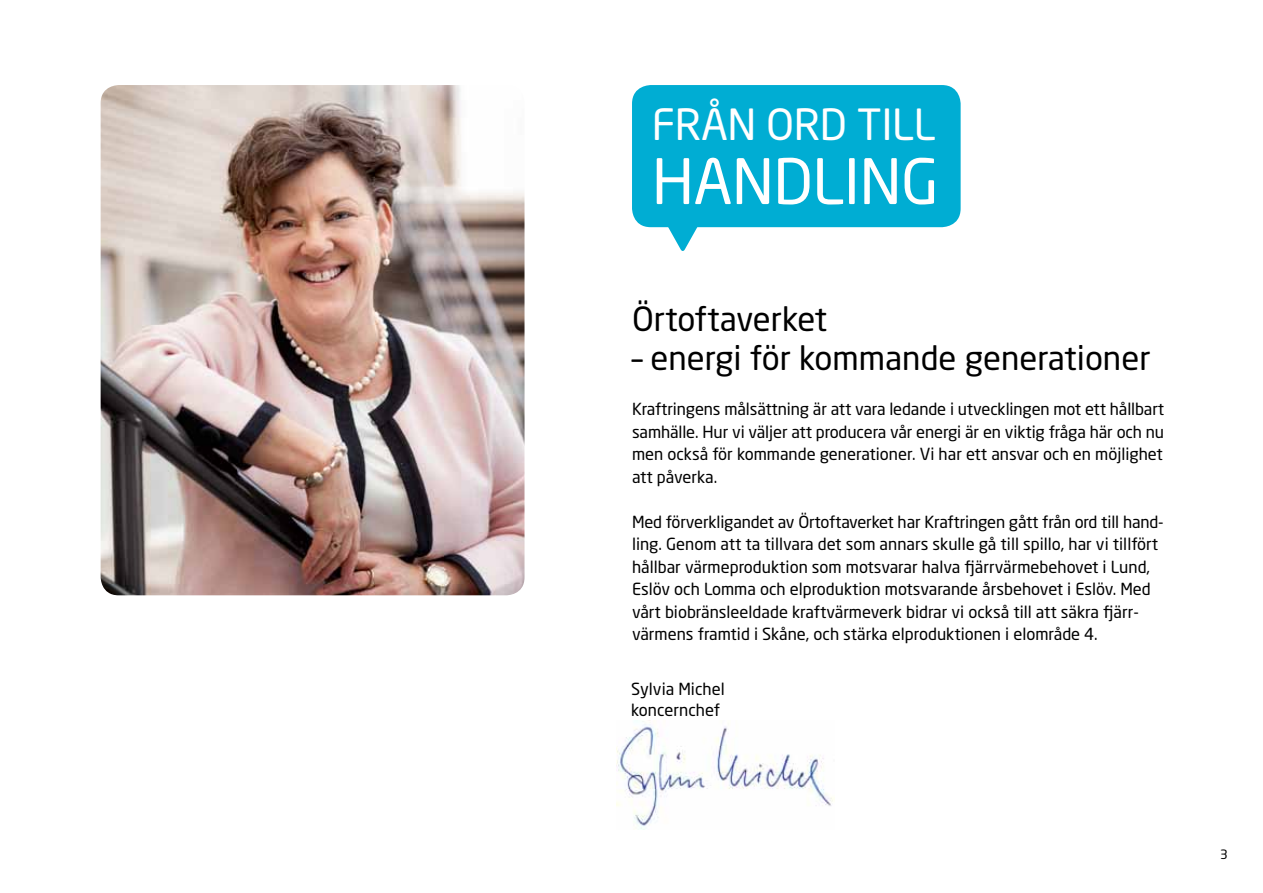
<style>
.page{position:relative;width:1263px;height:893px;background:#fff}
.page>*{position:absolute;margin:0;border:0;box-sizing:border-box;transform-origin:0 0}
.t1{font:61.8px "Neo Sans Std";letter-spacing:-.01em;color:#fff}
.t2{font:42.45px "Neo Sans Std";letter-spacing:-.01em;color:#fff}
.t3{font:33px "Neo Sans Std";color:#000}
.t4{font:16.5px/22.5px "Neo Sans Std";color:#000}
.t5{font:12.75px "Neo Sans Std";color:#000}
</style>
<div class="page">
<img style="left:101px;top:85px;width:423px;height:510px">
<img style="left:616px;top:721px;width:218px;height:109px">
<svg style="left:665px;top:227px;width:35px;height:24px"></svg>
<div style="left:632px;top:85px;width:329px;height:142px;background:#00add3;border-radius:19px"></div>
<h2 class="t2" style="left:652px;top:98px;width:285px">FRÅN ORD TILL</h2>
<h1 class="t1" style="left:652px;top:144px;width:288px">HANDLING</h1>
<h3 class="t3" style="left:632px;top:299px;width:196px">Örtoftaverket</h3>
<h3 class="t3" style="left:632px;top:338px;width:520px">– energi för kommande generationer</h3>
<p class="t4" style="left:632px;top:398px;width:534px;text-align:justify">Kraftringens målsättning är att vara ledande i utvecklingen mot ett hållbart samhälle. Hur vi väljer att producera vår energi är en viktig fråga här och nu men också för kommande generationer. Vi har ett ansvar och en möjlighet att påverka.</p>
<p class="t4" style="left:632px;top:510px;width:533px">Med förverkligandet av Örtoftaverket har Kraftringen gått från ord till hand&shy;ling. Genom att ta tillvara det som annars skulle gå till spillo, har vi tillfört hållbar värmeproduktion som motsvarar halva fjärrvärmebehovet i Lund, Eslöv och Lomma och elproduktion motsvarande årsbehovet i Eslöv. Med vårt biobränsleeldade kraftvärmeverk bidrar vi också till att säkra fjärr&shy;värmens framtid i Skåne, och stärka elproduktionen i elområde 4.</p>
<p class="t4" style="left:631px;top:679px;width:95px;line-height:21px">Sylvia Michel koncernchef</p>
<p class="t5" style="left:1220px;top:846px;width:9px">3</p>
</div>
